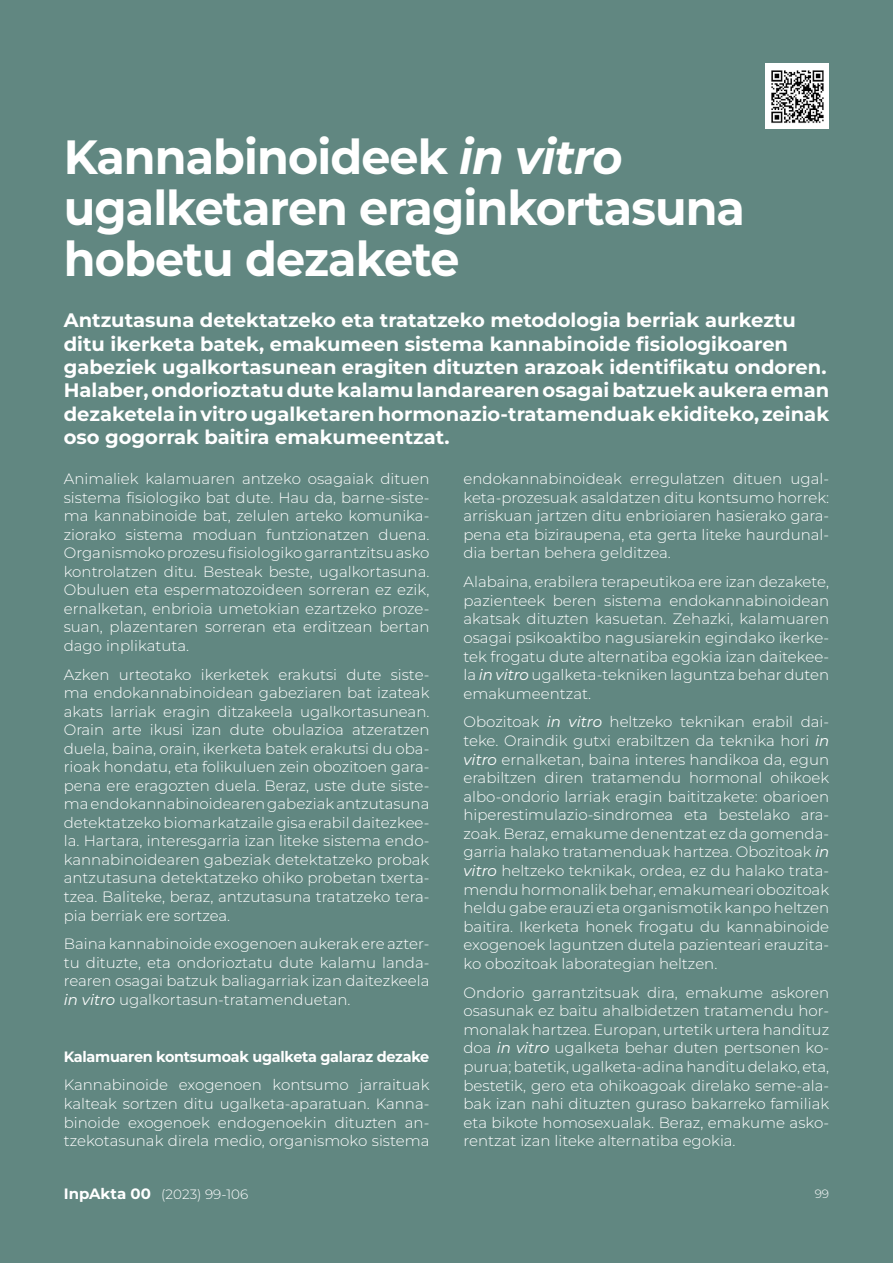
<style>
.page{position:relative;width:893px;height:1263px;background:#618781}
.page>*{position:absolute;margin:0;border:0;box-sizing:border-box;transform-origin:0 0}
.t1{font:700 48px/51px "Montserrat";letter-spacing:-.02em;color:#fff;scale:.96 1}
.t2{font:700 19.5px/23.4px "Montserrat";color:#fff}
.t3{font:300 15px/18.6px "Montserrat";color:#fff;text-align:justify}
.t4{font:700 15px "Montserrat";letter-spacing:-.02em;color:#fff;scale:.96 1}
.t5{font:300 13.5px "Montserrat";color:#fff}
.t6{font:300 12px "Montserrat";color:#fff}
.s1{font-style:italic}
.s2{font-weight:400;font-style:italic}
.s3{font-weight:700;font-size:15px}
</style>
<div class="page">
<img style="left:765px;top:64px;width:64px;height:64px">
<h1 class="t1" style="left:64px;top:131px;width:711px">Kannabinoideek <span class="s1">in vitro </span>ugalketaren eraginkortasuna hobetu dezakete</h1>
<p class="t2" style="left:64px;top:308px;width:767px">Antzutasuna detektatzeko eta tratatzeko metodologia berriak aurkeztu ditu ikerketa batek, emakumeen sistema kannabinoide fisiologikoaren gabeziek ugalkortasunean eragiten dituzten arazoak identifikatu ondoren.<br>Halaber, ondorioztatu dute kalamu landarearen osagai batzuek aukera eman dezaketela in vitro ugalketaren hormonazio-tratamenduak ekiditeko, zeinak oso gogorrak baitira emakumeentzat.</p>
<p class="t3" style="left:64px;top:470px;width:367px">Animaliek kalamuaren antzeko osagaiak dituen sistema fisiologiko bat dute. Hau da, barne-siste&shy;ma kannabinoide bat, zelulen arteko komunika&shy;ziorako sistema moduan funtzionatzen duena.<br>Organismoko prozesu fisiologiko garrantzitsu asko kontrolatzen ditu. Besteak beste, ugalkortasuna.<br>Obuluen eta espermatozoideen sorreran ez ezik, ernalketan, enbrioia umetokian ezartzeko proze&shy;suan, plazentaren sorreran eta erditzean bertan dago inplikatuta.</p>
<p class="t3" style="left:64px;top:665px;width:367px">Azken urteotako ikerketek erakutsi dute siste&shy;ma endokannabinoidean gabeziaren bat izateak akats larriak eragin ditzakeela ugalkortasunean.<br>Orain arte ikusi izan dute obulazioa atzeratzen duela, baina, orain, ikerketa batek erakutsi du oba&shy;rioak hondatu, eta folikuluen zein obozitoen gara&shy;pena ere eragozten duela. Beraz, uste dute siste&shy;ma endokannabinoidearen gabeziak antzutasuna detektatzeko biomarkatzaile gisa erabil daitezkee&shy;la. Hartara, interesgarria izan liteke sistema endo&shy;kannabinoidearen gabeziak detektatzeko probak antzutasuna detektatzeko ohiko probetan txerta&shy;tzea. Baliteke, beraz, antzutasuna tratatzeko tera&shy;pia berriak ere sortzea.</p>
<p class="t3" style="left:64px;top:934px;width:367px">Baina kannabinoide exogenoen aukerak ere azter&shy;tu dituzte, eta ondorioztatu dute kalamu landa&shy;rearen osagai batzuk baliagarriak izan daitezkeela <span class="s2">in vitro</span> ugalkortasun-tratamenduetan.</p>
<p class="t3" style="left:463px;top:469px;width:367px">endokannabinoideak erregulatzen dituen ugal&shy;keta-prozesuak asaldatzen ditu kontsumo horrek: arriskuan jartzen ditu enbrioiaren hasierako gara&shy;pena eta biziraupena, eta gerta liteke haurdunal&shy;dia bertan behera gelditzea.</p>
<p class="t3" style="left:463px;top:573px;width:367px">Alabaina, erabilera terapeutikoa ere izan dezakete, pazienteek beren sistema endokannabinoidean akatsak dituzten kasuetan. Zehazki, kalamuaren osagai psikoaktibo nagusiarekin egindako ikerke&shy;tek frogatu dute alternatiba egokia izan daitekee&shy;la <span class="s2">in vitro</span> ugalketa-tekniken laguntza behar duten emakumeentzat.</p>
<p class="t3" style="left:463px;top:713px;width:367px">Obozitoak <span class="s2">in vitro</span> heltzeko teknikan erabil dai&shy;teke. Oraindik gutxi erabiltzen da teknika hori <span class="s2">in vitro</span> ernalketan, baina interes handikoa da, egun erabiltzen diren tratamendu hormonal ohikoek albo-ondorio larriak eragin baititzakete: obarioen hiperestimulazio-sindromea eta bestelako ara&shy;zoak. Beraz, emakume denentzat ez da gomenda&shy;garria halako tratamenduak hartzea. Obozitoak <span class="s2">in vitro</span> heltzeko teknikak, ordea, ez du halako trata&shy;mendu hormonalik behar, emakumeari obozitoak heldu gabe erauzi eta organismotik kanpo heltzen baitira. Ikerketa honek frogatu du kannabinoide exogenoek laguntzen dutela pazienteari erauzita&shy;ko obozitoak laborategian heltzen.</p>
<p class="t3" style="left:463px;top:983px;width:367px">Ondorio garrantzitsuak dira, emakume askoren osasunak ez baitu ahalbidetzen tratamendu hor&shy;monalak hartzea. Europan, urtetik urtera handituz doa <span class="s2">in vitro</span> ugalketa behar duten pertsonen ko&shy;purua; batetik, ugalketa-adina handitu delako, eta, bestetik, gero eta ohikoagoak direlako seme-ala&shy;bak izan nahi dituzten guraso bakarreko familiak eta bikote homosexualak. Beraz, emakume asko&shy;rentzat izan liteke alternatiba egokia.</p>
<p class="t4" style="left:64px;top:1047px;width:382px">Kalamuaren kontsumoak ugalketa galaraz dezake</p>
<p class="t3" style="left:64px;top:1076px;width:367px">Kannabinoide exogenoen kontsumo jarraituak kalteak sortzen ditu ugalketa-aparatuan. Kanna&shy;binoide exogenoek endogenoekin dituzten an&shy;tzekotasunak direla medio, organismoko sistema</p>
<p class="t5" style="left:64px;top:1186px;width:186px"><span class="s3">InpAkta 00</span> (2023) 99-106</p>
<p class="t6" style="left:815px;top:1186px;width:16px">99</p>
<p class="t5" style="left:205px;top:1186px;width:33px">000-</p>
</div>
